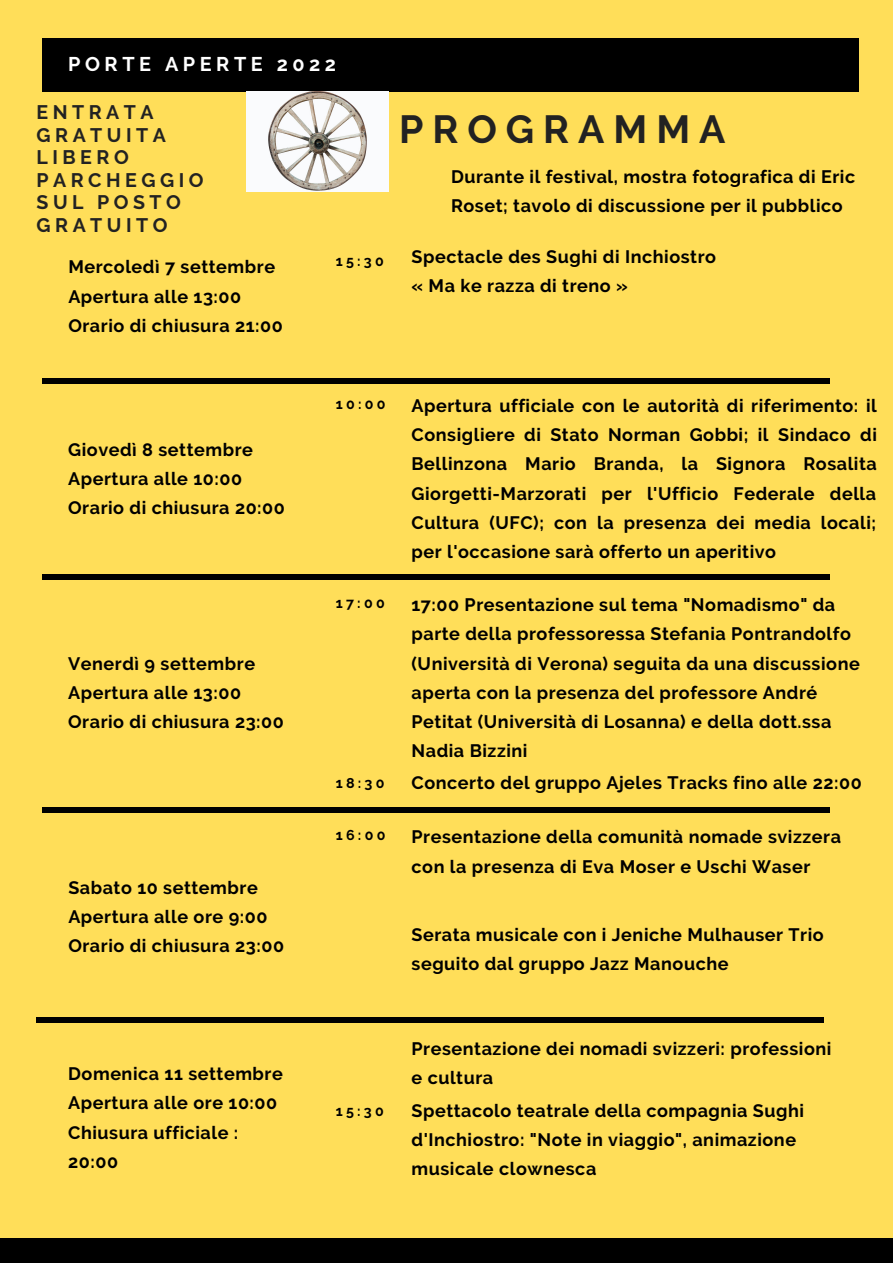
<style>
.page{position:relative;width:893px;height:1264px;background:#fff}
.page>*{position:absolute;margin:0;border:0;box-sizing:border-box;transform-origin:0 0}
.t1{font:700 39.15px "Raleway";letter-spacing:.23em;color:#222}
.t2{font:700 19.8px "Raleway";letter-spacing:.23em;color:#fff}
.t3{font:700 19.5px/22.5px "Raleway";letter-spacing:.23em;color:#222}
.t4{font:700 18px/29.2px "Raleway";letter-spacing:.03em;color:#000}
.t5{font:700 14.25px "Raleway";letter-spacing:.23em;color:#000}
</style>
<div class="page">
<div style="left:0;top:0;width:892px;height:1262px;background:#ffde59"></div>
<div style="left:43px;top:38px;width:816px;height:54px;background:#000"></div>
<div style="left:43px;top:378px;width:786px;height:6px;background:#000"></div>
<div style="left:43px;top:574px;width:786px;height:6px;background:#000"></div>
<div style="left:0;top:1238px;width:892px;height:24px;background:#000"></div>
<div style="left:43px;top:806px;width:786px;height:6px;background:#000"></div>
<div style="left:37px;top:1016px;width:786px;height:6px;background:#000"></div>
<img style="left:247px;top:91px;width:141px;height:101px">
<p class="t2" style="left:68px;top:53px;width:269px">PORTE APERTE 2022</p>
<p class="t3" style="left:37px;top:101px;width:168px">ENTRATA<br>GRATUITA<br>LIBERO<br>PARCHEGGIO<br>SUL POSTO<br>GRATUITO</p>
<p class="t4" style="left:68px;top:252px;width:216px">Mercoledì 7 settembre<br>Apertura alle 13:00<br>Orario di chiusura 21:00</p>
<p class="t5" style="left:336px;top:253px;width:50px">15:30</p>
<h1 class="t1" style="left:399px;top:106px;width:328px">PROGRAMMA</h1>
<p class="t4" style="left:451px;top:162px;width:405px">Durante il festival, mostra fotografica di Eric<br>Roset; tavolo di discussione per il pubblico</p>
<p class="t4" style="left:411px;top:242px;width:306px">Spectacle des Sughi di Inchiostro « Ma ke razza di treno »</p>
<p class="t4" style="left:68px;top:435px;width:218px">Giovedì 8 settembre<br>Apertura alle 10:00<br>Orario di chiusura 20:00</p>
<p class="t4" style="left:68px;top:648px;width:217px">Venerdì 9 settembre<br>Apertura alle 13:00<br>Orario di chiusura 23:00</p>
<p class="t5" style="left:336px;top:396px;width:51px">10:00</p>
<p class="t5" style="left:336px;top:594px;width:50px">17:00</p>
<p class="t5" style="left:336px;top:774px;width:50px">18:30</p>
<p class="t4" style="left:411px;top:391px;width:467px;text-align:justify">Apertura ufficiale con le autorità di riferimento: il Consigliere di Stato Norman Gobbi; il Sindaco di Bellinzona Mario Branda, la Signora Rosalita Giorgetti-Marzorati per l'Ufficio Federale della Cultura (UFC); con la presenza dei media locali; per l'occasione sarà offerto un aperitivo</p>
<p class="t4" style="left:411px;top:590px;width:450px">17:00 Presentazione sul tema "Nomadismo" da parte della professoressa Stefania Pontrandolfo (Università di Verona) seguita da una discussione aperta con la presenza del professore André Petitat (Università di Losanna) e della dott.ssa Nadia Bizzini</p>
<p class="t4" style="left:411px;top:768px;width:451px">Concerto del gruppo Ajeles Tracks fino alle 22:00</p>
<p class="t4" style="left:68px;top:873px;width:217px">Sabato 10 settembre<br>Apertura alle ore 9:00<br>Orario di chiusura 23:00</p>
<p class="t4" style="left:68px;top:1059px;width:216px">Domenica 11 settembre<br>Apertura alle ore 10:00<br>Chiusura ufficiale :<br>20:00</p>
<p class="t5" style="left:336px;top:826px;width:51px">16:00</p>
<p class="t4" style="left:411px;top:822px;width:431px">Presentazione della comunità nomade svizzera con la presenza di Eva Moser e Uschi Waser</p>
<p class="t5" style="left:336px;top:1102px;width:50px">15:30</p>
<p class="t4" style="left:411px;top:919px;width:413px">Serata musicale con i Jeniche Mulhauser Trio seguito dal gruppo Jazz Manouche</p>
<p class="t4" style="left:411px;top:1033px;width:421px">Presentazione dei nomadi svizzeri: professioni e cultura</p>
<p class="t4" style="left:411px;top:1095px;width:394px">Spettacolo teatrale della compagnia Sughi d'Inchiostro: "Note in viaggio", animazione musicale clownesca</p>
</div>
